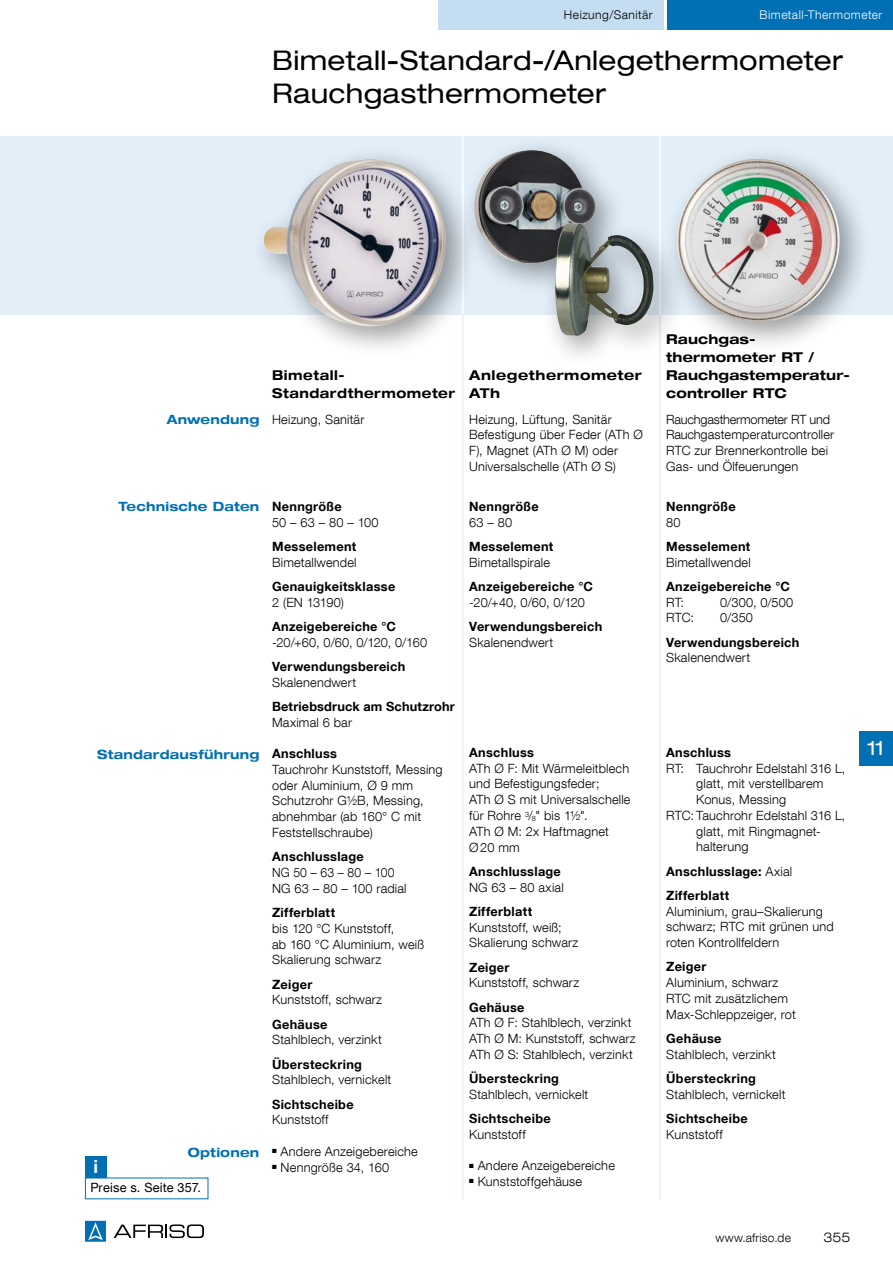
<style>
.page{position:relative;width:893px;height:1263px;background:#fff}
.page>*{position:absolute;margin:0;border:0;box-sizing:border-box;transform-origin:0 0}
.t1{font:expanded 27px/33px "Helvetica Neue LT Com";letter-spacing:.01em;color:#000}
.t2{font:expanded 19.5px "Helvetica Neue LT Com";color:#fff}
.t3{font:700 18px "Helvetica Neue LT Com";color:#fff}
.t4{font:700 expanded 13.5px/18px "Helvetica Neue LT Com";letter-spacing:.025em;color:#000}
.t5{font:700 expanded 13.5px/18px "Helvetica Neue LT Com";letter-spacing:.025em;color:#000;scale:.95 1}
.t6{font:300 expanded 13.5px "Helvetica Neue LT Com";color:#000}
.t7{font:300 12.75px/15.8px "Helvetica Neue LT Com";letter-spacing:.015em;color:#000}
.t8{font:700 12.75px/24.3px "Helvetica Neue LT Com";letter-spacing:.02em;color:#000}
.t9{font:700 expanded 12.75px "Helvetica Neue LT Com";letter-spacing:.015em;color:#006fb4}
.t10{font:300 12.75px/15.8px "Helvetica Neue LT Com";letter-spacing:.015em;color:#000;scale:.95 1}
.t11{font:300 12.75px "Helvetica Neue LT Com";letter-spacing:-.005em;color:#000}
.t12{font:12.75px "Helvetica Neue LT Com";letter-spacing:.015em;color:#000}
.t13{font:300 12px "Helvetica Neue LT Com";letter-spacing:.04em;color:#fff}
.t14{font:300 12px "Helvetica Neue LT Com";letter-spacing:.04em;color:#000}
.t15{font:300 12px "Helvetica Neue LT Com";letter-spacing:.02em;color:#000}
.s1{font-weight:300}
</style>
<div class="page">
<div style="left:0;top:136px;width:893px;height:179px;background:#e2eef8"></div>
<div style="left:668px;top:0;width:225px;height:30px;background:#006fb4"></div>
<div style="left:438px;top:0;width:225px;height:30px;background:#c4ddf1"></div>
<hr style="left:462px;top:315px;width:2px;height:884px;background:#e2eef8">
<hr style="left:659px;top:315px;width:2px;height:884px;background:#e2eef8">
<hr style="left:659px;top:136px;width:2px;height:179px;background:#fff">
<svg style="left:114px;top:1224px;width:90px;height:14px"></svg>
<svg style="left:85px;top:1221px;width:21px;height:21px"></svg>
<div style="left:460px;top:136px;width:167px;height:160px;background:#000;opacity:.4"></div>
<img style="left:478px;top:150px;width:117px;height:115px">
<div style="left:541px;top:209px;width:145px;height:159px;background:#000;opacity:.4"></div>
<img style="left:555px;top:223px;width:98px;height:113px">
<div style="left:250px;top:145px;width:228px;height:214px;background:#000;opacity:.4"></div>
<img style="left:264px;top:159px;width:182px;height:169px">
<div style="left:662px;top:145px;width:210px;height:209px;background:#000;opacity:.4"></div>
<img style="left:677px;top:159px;width:163px;height:163px">
<div style="left:85px;top:1156px;width:21px;height:21px;background:#006fb4"></div>
<div style="left:859px;top:731px;width:34px;height:34px;background:#006fb4"></div>
<p class="t14" style="left:564px;top:7px;width:90px">Heizung/Sanitär</p>
<p class="t13" style="left:760px;top:7px;width:124px">Bimetall-Thermometer</p>
<h1 class="t1" style="left:272px;top:43px;width:572px">Bimetall-Standard-/Anlegethermometer<br>Rauchgasthermometer</h1>
<p class="t9" style="left:167px;top:411px;width:94px">Anwendung</p>
<p class="t5" style="left:272px;top:366px;width:194px">Bimetall-<br>Standardthermometer</p>
<p class="t7" style="left:272px;top:411px;width:94px">Heizung, Sanitär</p>
<p class="t9" style="left:118px;top:498px;width:142px">Technische Daten</p>
<p class="t9" style="left:97px;top:746px;width:164px">Standardausführung</p>
<p class="t9" style="left:188px;top:1144px;width:73px">Optionen</p>
<h3 class="t3" style="left:93px;top:1155px;width:6px">i</h3>
<p class="t12" style="left:90px;top:1180px;width:112px">Preise s. Seite 357.</p>
<p class="t8" style="left:272px;top:494px;width:71px">Nenngröße</p>
<p class="t7" style="left:272px;top:514px;width:108px">50 – 63 – 80 – 100</p>
<p class="t8" style="left:272px;top:534px;width:86px">Messelement</p>
<p class="t7" style="left:272px;top:554px;width:86px">Bimetallwendel</p>
<p class="t8" style="left:272px;top:574px;width:125px">Genauigkeitsklasse</p>
<p class="t7" style="left:272px;top:594px;width:73px">2 (EN 13190)</p>
<p class="t8" style="left:272px;top:614px;width:125px">Anzeigebereiche °C</p>
<p class="t11" style="left:272px;top:634px;width:156px">-20/+60, 0/60, 0/120, 0/160</p>
<p class="t8" style="left:272px;top:654px;width:135px">Verwendungsbereich</p>
<p class="t7" style="left:272px;top:674px;width:86px">Skalenendwert</p>
<p class="t8" style="left:272px;top:694px;width:184px">Betriebsdruck am Schutzrohr</p>
<p class="t7" style="left:272px;top:714px;width:81px">Maximal 6 bar</p>
<p class="t8" style="left:272px;top:741px;width:66px">Anschluss</p>
<p class="t7" style="left:272px;top:761px;width:172px">Tauchrohr Kunststoff, Messing oder Aluminium, Ø 9 mm<br>Schutzrohr G½B, Messing, abnehmbar (ab 160° C mit<br>Feststellschraube)</p>
<p class="t8" style="left:272px;top:844px;width:93px">Anschlusslage</p>
<p class="t10" style="left:272px;top:864px;width:143px">NG 50 – 63 – 80 – 100<br>NG 63 – 80 – 100 radial</p>
<p class="t8" style="left:272px;top:900px;width:65px">Zifferblatt</p>
<p class="t7" style="left:272px;top:920px;width:154px">bis 120 °C Kunststoff,<br>ab 160 °C Aluminium, weiß<br>Skalierung schwarz</p>
<p class="t8" style="left:272px;top:971px;width:42px">Zeiger</p>
<p class="t7" style="left:272px;top:992px;width:112px">Kunststoff, schwarz</p>
<p class="t8" style="left:272px;top:1011px;width:57px">Gehäuse</p>
<p class="t7" style="left:272px;top:1032px;width:111px">Stahlblech, verzinkt</p>
<p class="t8" style="left:272px;top:1051px;width:91px">Übersteckring</p>
<p class="t7" style="left:272px;top:1072px;width:121px">Stahlblech, vernickelt</p>
<p class="t8" style="left:272px;top:1091px;width:83px">Sichtscheibe</p>
<p class="t7" style="left:272px;top:1111px;width:58px">Kunststoff</p>
<p class="t7" style="left:272px;top:1143px;width:147px">■ Andere Anzeigebereiche</p>
<p class="t7" style="left:272px;top:1159px;width:118px">■ Nenngröße 34, 160</p>
<p class="t4" style="left:469px;top:366px;width:174px">Anlegethermometer<br>ATh</p>
<p class="t7" style="left:469px;top:411px;width:175px">Heizung, Lüftung, Sanitär<br>Befestigung über Feder (ATh Ø<br>F), Magnet (ATh Ø M) oder<br>Universalschelle (ATh Ø S)</p>
<p class="t8" style="left:469px;top:494px;width:71px">Nenngröße</p>
<p class="t7" style="left:469px;top:514px;width:44px">63 – 80</p>
<p class="t8" style="left:469px;top:534px;width:86px">Messelement</p>
<p class="t7" style="left:469px;top:554px;width:82px">Bimetallspirale</p>
<p class="t8" style="left:469px;top:574px;width:125px">Anzeigebereiche °C</p>
<p class="t7" style="left:469px;top:594px;width:117px">-20/+40, 0/60, 0/120</p>
<p class="t8" style="left:469px;top:614px;width:135px">Verwendungsbereich</p>
<p class="t7" style="left:469px;top:634px;width:86px">Skalenendwert</p>
<p class="t8" style="left:469px;top:740px;width:66px">Anschluss</p>
<p class="t7" style="left:469px;top:760px;width:163px">ATh Ø F: Mit Wärmeleitblech und Befestigungsfeder;<br>ATh Ø S mit Universalschelle für Rohre <sup>3</sup>/<sub>8</sub>" bis 1½".<br>ATh Ø M: 2x Haftmagnet<br>Ø20 mm</p>
<p class="t8" style="left:469px;top:859px;width:93px">Anschlusslage</p>
<p class="t7" style="left:469px;top:879px;width:96px">NG 63 – 80 axial</p>
<p class="t8" style="left:469px;top:899px;width:65px">Zifferblatt</p>
<p class="t7" style="left:469px;top:919px;width:111px">Kunststoff, weiß;<br>Skalierung schwarz</p>
<p class="t8" style="left:469px;top:954px;width:42px">Zeiger</p>
<p class="t7" style="left:469px;top:974px;width:112px">Kunststoff, schwarz</p>
<p class="t8" style="left:469px;top:994px;width:57px">Gehäuse</p>
<p class="t7" style="left:469px;top:1014px;width:168px">ATh Ø F: Stahlblech, verzinkt<br>ATh Ø M: Kunststoff, schwarz<br>ATh Ø S: Stahlblech, verzinkt</p>
<p class="t8" style="left:469px;top:1066px;width:91px">Übersteckring</p>
<p class="t7" style="left:469px;top:1086px;width:121px">Stahlblech, vernickelt</p>
<p class="t8" style="left:469px;top:1106px;width:83px">Sichtscheibe</p>
<p class="t7" style="left:469px;top:1126px;width:58px">Kunststoff</p>
<p class="t7" style="left:469px;top:1158px;width:147px">■ Andere Anzeigebereiche</p>
<p class="t7" style="left:469px;top:1173px;width:114px">■ Kunststoffgehäuse</p>
<p class="t4" style="left:666px;top:330px;width:185px">Rauchgas&shy;thermometer RT /<br>Rauchgastemperatur&shy;controller RTC</p>
<p class="t7" style="left:666px;top:411px;width:170px">Rauchgasthermometer RT und<br>Rauchgastemperaturcontroller<br>RTC zur Brennerkontrolle bei<br>Gas- und Ölfeuerungen</p>
<p class="t8" style="left:666px;top:494px;width:71px">Nenngröße</p>
<p class="t7" style="left:666px;top:514px;width:16px">80</p>
<p class="t8" style="left:666px;top:534px;width:86px">Messelement</p>
<p class="t7" style="left:666px;top:554px;width:86px">Bimetallwendel</p>
<p class="t8" style="left:666px;top:574px;width:125px">Anzeigebereiche °C</p>
<p class="t7" style="left:666px;top:594px;width:19px">RT:</p>
<p class="t7" style="left:720px;top:594px;width:75px">0/300, 0/500</p>
<p class="t7" style="left:666px;top:610px;width:29px">RTC:</p>
<p class="t7" style="left:720px;top:610px;width:34px">0/350</p>
<p class="t8" style="left:666px;top:630px;width:135px">Verwendungsbereich</p>
<p class="t7" style="left:666px;top:650px;width:86px">Skalenendwert</p>
<p class="t8" style="left:666px;top:740px;width:66px">Anschluss</p>
<p class="t7" style="left:666px;top:760px;width:181px">RT: Tauchrohr Edelstahl 316 L,</p>
<p class="t7" style="left:696px;top:776px;width:129px">glatt, mit verstellbarem</p>
<p class="t7" style="left:696px;top:791px;width:91px">Konus, Messing</p>
<p class="t7" style="left:666px;top:807px;width:181px">RTC: Tauchrohr Edelstahl 316 L,</p>
<p class="t7" style="left:696px;top:823px;width:126px">glatt, mit Ringmagnet-</p>
<p class="t7" style="left:696px;top:839px;width:54px">halterung</p>
<p class="t8" style="left:666px;top:859px;width:128px">Anschlusslage: <span class="s1">Axial<br></span>Zifferblatt</p>
<p class="t7" style="left:666px;top:903px;width:169px">Aluminium, grau–Skalierung schwarz; RTC mit grünen und roten Kontrollfeldern</p>
<p class="t8" style="left:666px;top:954px;width:42px">Zeiger</p>
<p class="t7" style="left:666px;top:974px;width:131px">Aluminium, schwarz<br>RTC mit zusätzlichem<br>Max-Schleppzeiger, rot</p>
<p class="t8" style="left:666px;top:1026px;width:57px">Gehäuse</p>
<p class="t7" style="left:666px;top:1046px;width:111px">Stahlblech, verzinkt</p>
<p class="t8" style="left:666px;top:1066px;width:91px">Übersteckring</p>
<p class="t7" style="left:666px;top:1086px;width:121px">Stahlblech, vernickelt</p>
<p class="t8" style="left:666px;top:1106px;width:83px">Sichtscheibe</p>
<p class="t7" style="left:666px;top:1126px;width:58px">Kunststoff</p>
<h2 class="t2" style="left:868px;top:736px;width:18px">11</h2>
<p class="t15" style="left:715px;top:1230px;width:77px">www.afriso.de</p>
<p class="t6" style="left:823px;top:1228px;width:28px">355</p>
</div>
